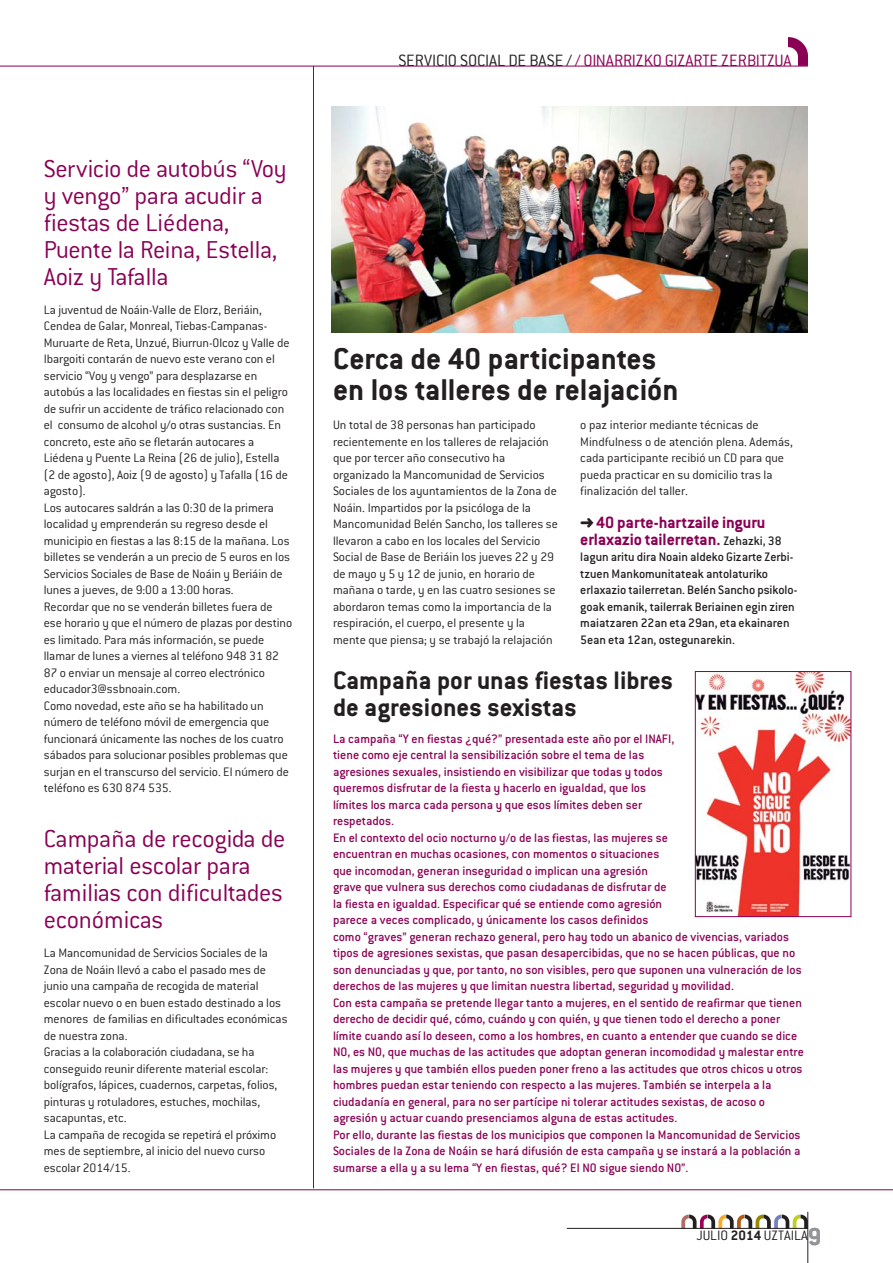
<style>
.page{position:relative;width:893px;height:1263px;background:#fff}
.page>*{position:absolute;margin:0;border:0;box-sizing:border-box;transform-origin:0 0}
.t1{font:700 33px/31px "Conduit ITC";color:#231f20}
.t2{font:700 27.75px/27px "Conduit ITC";color:#231f20}
.t3{font:300 26.85px/27px "Conduit ITC";letter-spacing:-.015em;color:#8a0054}
.t4{font:700 18px/16.5px "Conduit ITC";letter-spacing:-.005em;color:#8a0054}
.t5{font:300 18px "Conduit ITC";color:#8a0054}
.t6{font:300 15px "Conduit ITC";color:#231f20}
.t7{font:300 13.5px/16.5px "Conduit ITC";letter-spacing:-.005em;color:#231f20}
.t8{font:500 13.5px/16.5px "Conduit ITC";color:#8a0054}
.t9{font:500 13.5px/16.5px "Conduit ITC";letter-spacing:-.005em;color:#231f20}
.s1{color:#231f20}
.s2{font-weight:500;font-size:13.5px;color:#231f20}
.s3{font-weight:700}
.s4{font-weight:700;font-size:26.85px;color:#939598}
</style>
<div class="page">
<hr style="left:807px;top:1212px;width:1px;height:51px;background:#231f20">
<svg style="left:681px;top:1215px;width:127px;height:13px"></svg>
<hr style="left:567px;top:1228px;width:241px;height:1px;background:#231f20">
<img style="left:788px;top:37px;width:20px;height:29px">
<img style="left:331px;top:106px;width:477px;height:226px">
<hr style="left:0;top:66px;width:808px;height:1px;background:#8a0054">
<hr style="left:313px;top:66px;width:1px;height:1122px;background:#8a0054">
<svg style="left:0;top:671px;width:892px;height:520px"></svg>
<h3 class="t3" style="left:44px;top:158px;width:244px">Servicio de autobús “Voy y vengo” para acudir a fiestas de Liédena,<br>Puente la Reina, Estella,<br>Aoiz y Tafalla</h3>
<p class="t7" style="left:44px;top:303px;width:250px">La juventud de Noáin-Valle de Elorz, Beriáin, Cendea de Galar, Monreal, Tiebas-Campanas-Muruarte de Reta, Unzué, Biurrun-Olcoz y Valle de Ibargoiti contarán de nuevo este verano con el servicio “Voy y vengo” para desplazarse en autobús a las localidades en fiestas sin el peligro de sufrir un accidente de tráfico relacionado con el consumo de alcohol y/o otras sustancias. En concreto, este año se fletarán autocares a Liédena y Puente La Reina (26 de julio), Estella (2 de agosto), Aoiz (9 de agosto) y Tafalla (16 de agosto).<br>Los autocares saldrán a las 0:30 de la primera localidad y emprenderán su regreso desde el municipio en fiestas a las 8:15 de la mañana. Los billetes se venderán a un precio de 5 euros en los Servicios Sociales de Base de Noáin y Beriáin de lunes a jueves, de 9:00 a 13:00 horas.<br>Recordar que no se venderán billetes fuera de ese horario y que el número de plazas por destino es limitado. Para más información, se puede llamar de lunes a viernes al teléfono 948 31 82<br>87 o enviar un mensaje al correo electrónico educador3@ssbnoain.com.<br>Como novedad, este año se ha habilitado un número de teléfono móvil de emergencia que funcionará únicamente las noches de los cuatro sábados para solucionar posibles problemas que surjan en el transcurso del servicio. El número de teléfono es 630 874 535.</p>
<h3 class="t3" style="left:44px;top:828px;width:243px">Campaña de recogida de material escolar para familias con dificultades económicas</h3>
<p class="t7" style="left:44px;top:946px;width:245px">La Mancomunidad de Servicios Sociales de la Zona de Noáin llevó a cabo el pasado mes de junio una campaña de recogida de material escolar nuevo o en buen estado destinado a los menores de familias en dificultades económicas de nuestra zona.<br>Gracias a la colaboración ciudadana, se ha conseguido reunir diferente material escolar: bolígrafos, lápices, cuadernos, carpetas, folios, pinturas y rotuladores, estuches, mochilas, sacapuntas, etc.<br>La campaña de recogida se repetirá el próximo mes de septiembre, al inicio del nuevo curso escolar 2014/15.</p>
<h3 class="t5" style="left:398px;top:54px;width:395px"><span class="s1">SERVICIO SOCIAL DE BASE /</span> / OINARRIZKO GIZARTE ZERBITZUA</h3>
<h1 class="t1" style="left:333px;top:347px;width:347px">Cerca de 40 participantes en los talleres de relajación</h1>
<p class="t7" style="left:333px;top:418px;width:226px">Un total de 38 personas han participado recientemente en los talleres de relajación que por tercer año consecutivo ha organizado la Mancomunidad de Servicios Sociales de los ayuntamientos de la Zona de Noáin. Impartidos por la psicóloga de la Mancomunidad Belén Sancho, los talleres se llevaron a cabo en los locales del Servicio Social de Base de Beriáin los jueves 22 y 29 de mayo y 5 y 12 de junio, en horario de mañana o tarde, y en las cuatro sesiones se abordaron temas como la importancia de la respiración, el cuerpo, el presente y la mente que piensa; y se trabajó la relajación</p>
<p class="t7" style="left:580px;top:418px;width:214px">o paz interior mediante técnicas de Mindfulness o de atención plena. Además, cada participante recibió un CD para que pueda practicar en su domicilio tras la finalización del taller.</p>
<h3 class="t4" style="left:580px;top:516px;width:203px"><span class="s1">➜</span>40 parte-hartzaile inguru erlaxazio tailerretan. <span class="s2">Zehazki, 38</span></h3>
<p class="t9" style="left:580px;top:550px;width:219px">lagun aritu dira Noain aldeko Gizarte Zerbi&shy;tzuen Mankomunitateak antolaturiko erlaxazio tailerretan. Belén Sancho psikolo&shy;goak emanik, tailerrak Beriainen egin ziren maiatzaren 22an eta 29an, eta ekainaren 5ean eta 12an, ostegunarekin.</p>
<h2 class="t2" style="left:333px;top:670px;width:342px">Campaña por unas fiestas libres de agresiones sexistas</h2>
<p class="t8" style="left:333px;top:732px;width:472px">La campaña “Y en fiestas ¿qué?” presentada este año por el INAFI,<br>tiene como eje central la sensibilización sobre el tema de las<br>agresiones sexuales, insistiendo en visibilizar que todas y todos<br>queremos disfrutar de la fiesta y hacerlo en igualdad, que los<br>límites los marca cada persona y que esos límites deben ser<br>respetados.<br>En el contexto del ocio nocturno y/o de las fiestas, las mujeres se<br>encuentran en muchas ocasiones, con momentos o situaciones<br>que incomodan, generan inseguridad o implican una agresión<br>grave que vulnera sus derechos como ciudadanas de disfrutar de<br>la fiesta en igualdad. Especificar qué se entiende como agresión<br>parece a veces complicado, y únicamente los casos definidos<br>como “graves” generan rechazo general, pero hay todo un abanico de vivencias, variados tipos de agresiones sexistas, que pasan desapercibidas, que no se hacen públicas, que no son denunciadas y que, por tanto, no son visibles, pero que suponen una vulneración de los derechos de las mujeres y que limitan nuestra libertad, seguridad y movilidad.<br>Con esta campaña se pretende llegar tanto a mujeres, en el sentido de reafirmar que tienen derecho de decidir qué, cómo, cuándo y con quién, y que tienen todo el derecho a poner límite cuando así lo deseen, como a los hombres, en cuanto a entender que cuando se dice NO, es NO, que muchas de las actitudes que adoptan generan incomodidad y malestar entre las mujeres y que también ellos pueden poner freno a las actitudes que otros chicos u otros hombres puedan estar teniendo con respecto a las mujeres. También se interpela a la ciudadanía en general, para no ser partícipe ni tolerar actitudes sexistas, de acoso o agresión y actuar cuando presenciamos alguna de estas actitudes.<br>Por ello, durante las fiestas de los municipios que componen la Mancomunidad de Servicios Sociales de la Zona de Noáin se hará difusión de esta campaña y se instará a la población a sumarse a ella y a su lema “Y en fiestas, qué? El NO sigue siendo NO”.</p>
<p class="t6" style="left:696px;top:1231px;width:126px">JULIO <span class="s3">2014</span> UZTAILA<span class="s4">9</span></p>
</div>
